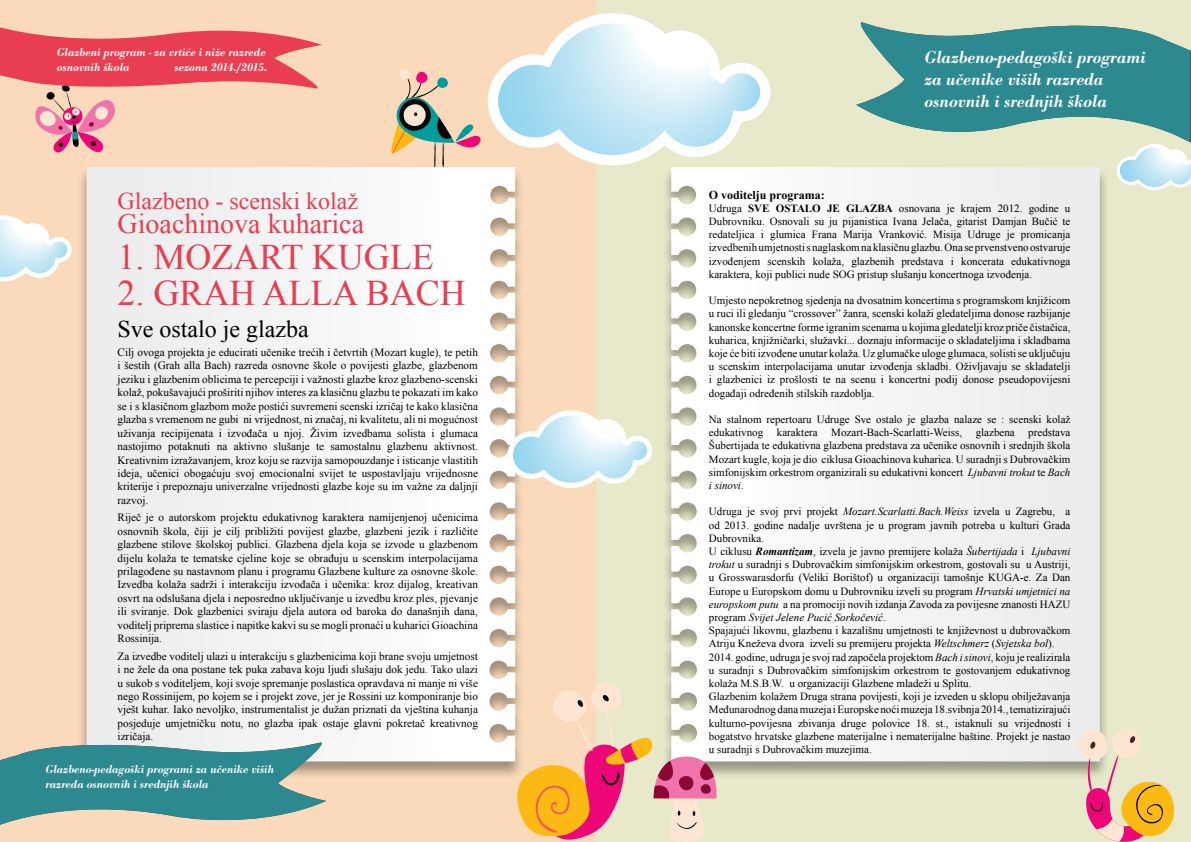
<style>
.page{position:relative;width:1191px;height:842px;background:#fff}
.page>*{position:absolute;margin:0;border:0;box-sizing:border-box;transform-origin:0 0}
.t1{font:36px "Times New Roman";color:#e93d52}
.t2{font:28px "Times New Roman";color:#e93d52}
.t3{font:24px "Times New Roman";color:#e93d52}
.t4{font:24px "Times New Roman";color:#000}
.t5{font:18px/21.6px "Bodoni Antiqua TOT Dem Bol Ita";color:#fff}
.t6{font:12px/14.4px "Bodoni Antiqua TOT Dem Bol Ita";color:#fff}
.t7{font:700 12px "Times New Roman";color:#000}
.t8{font:11.2px/13.4px "Times New Roman";color:#000;text-align:justify}
.t9{font:11px/13.2px "Times New Roman";color:#000;text-align:justify}
.s1{font-weight:700}
.s2{font-style:italic}
.s3{font-weight:700;font-style:italic}
</style>
<div class="page">
<div style="left:595px;top:0;width:596px;height:842px;background:#e8e8ca"></div>
<div style="left:0;top:0;width:595px;height:842px;background:#fadabb"></div>
<div style="left:77px;top:166px;width:447px;height:613px;background:#000;opacity:.35"></div>
<svg style="left:87px;top:167px;width:428px;height:594px;background:#f4f3f3"></svg>
<svg style="left:510px;top:408px;width:142px;height:82px"></svg>
<svg style="left:0;top:215px;width:72px;height:67px"></svg>
<svg style="left:391px;top:69px;width:91px;height:98px"></svg>
<svg style="left:492px;top:9px;width:279px;height:161px"></svg>
<div style="left:662px;top:166px;width:447px;height:613px;background:#000;opacity:.35"></div>
<svg style="left:671px;top:167px;width:25px;height:373px;background:#e3e3da"></svg>
<svg style="left:1118px;top:144px;width:73px;height:47px"></svg>
<svg style="left:1075px;top:727px;width:99px;height:115px"></svg>
<svg style="left:516px;top:683px;width:204px;height:159px"></svg>
<svg style="left:0;top:27px;width:322px;height:126px"></svg>
<svg style="left:0;top:741px;width:329px;height:84px"></svg>
<svg style="left:856px;top:22px;width:334px;height:120px;fill:#2d8990"></svg>
<p class="t6" style="left:57px;top:46px;width:210px">Glazbeni program - za vrtiće i niže razrede osnovnih škola</p>
<p class="t6" style="left:174px;top:60px;width:94px">sezona 2014./2015.</p>
<h3 class="t3" style="left:118px;top:185px;width:242px">Glazbeno - scenski kolaž</h3>
<h2 class="t2" style="left:118px;top:205px;width:248px">Gioachinova kuharica</h2>
<h1 class="t1" style="left:118px;top:233px;width:318px">1. MOZART KUGLE</h1>
<h1 class="t1" style="left:118px;top:269px;width:350px">2. GRAH ALLA BACH</h1>
<h3 class="t4" style="left:118px;top:313px;width:193px">Sve ostalo je glazba</h3>
<p class="t8" style="left:118px;top:345px;width:362px">Cilj ovoga projekta je educirati učenike trećih i četvrtih (Mozart kugle), te petih i šestih (Grah alla Bach) razreda osnovne škole o povijesti glazbe, glazbenom jeziku i glazbenim oblicima te percepciji i važnosti glazbe kroz glazbeno-scenski kolaž, pokušavajući proširiti njihov interes za klasičnu glazbu te pokazati im kako se i s klasičnom glazbom može postići suvremeni scenski izričaj te kako klasična glazba s vremenom ne gubi ni vrijednost, ni značaj, ni kvalitetu, ali ni mogućnost uživanja recipijenata i izvođača u njoj. Živim izvedbama solista i glumaca nastojimo potaknuti na aktivno slušanje te samostalnu glazbenu aktivnost.<br>Kreativnim izražavanjem, kroz koju se razvija samopouzdanje i isticanje vlastitih ideja, učenici obogaćuju svoj emocionalni svijet te uspostavljaju vrijednosne kriterije i prepoznaju univerzalne vrijednosti glazbe koje su im važne za daljnji razvoj.</p>
<p class="t8" style="left:118px;top:511px;width:362px">Riječ je o autorskom projektu edukativnog karaktera namijenjenoj učenicima osnovnih škola, čiji je cilj približiti povijest glazbe, glazbeni jezik i različite glazbene stilove školskoj publici. Glazbena djela koja se izvode u glazbenom dijelu kolaža te tematske cjeline koje se obrađuju u scenskim interpolacijama prilagođene su nastavnom planu i programu Glazbene kulture za osnovne škole.<br>Izvedba kolaža sadrži i interakciju izvođača i učenika: kroz dijalog, kreativan osvrt na odslušana djela i neposredno uključivanje u izvedbu kroz ples, pjevanje ili sviranje. Dok glazbenici sviraju djela autora od baroka do današnjih dana, voditelj priprema slastice i napitke kakvi su se mogli pronaći u kuharici Gioachina Rossinija.</p>
<p class="t8" style="left:118px;top:649px;width:362px">Za izvedbe voditelj ulazi u interakciju s glazbenicima koji brane svoju umjetnost i ne žele da ona postane tek puka zabava koju ljudi slušaju dok jedu. Tako ulazi u sukob s voditeljem, koji svoje spremanje poslastica opravdava ni manje ni više nego Rossinijem, po kojem se i projekt zove, jer je Rossini uz komponiranje bio vješt kuhar. Iako nevoljko, instrumentalist je dužan priznati da vještina kuhanja posjeduje umjetničku notu, no glazba ipak ostaje glavni pokretač kreativnog izričaja.</p>
<p class="t6" style="left:45px;top:763px;width:230px">Glazbeno-pedagoški programi za učenike viših razreda osnovnih i srednjih škola</p>
<h3 class="t5" style="left:924px;top:47px;width:223px">Glazbeno-pedagoški programi za učenike viših razreda osnovnih i srednjih škola</h3>
<p class="t7" style="left:709px;top:186px;width:117px">O voditelju programa:</p>
<p class="t9" style="left:709px;top:201px;width:363px">Udruga <span class="s1">SVE OSTALO JE GLAZBA</span> osnovana je krajem 2012. godine u Dubrovniku. Osnovali su ju pijanistica Ivana Jelača, gitarist Damjan Bučić te redateljica i glumica Frana Marija Vranković. Misija Udruge je promicanja izvedbenih umjetnosti s naglaskom na klasičnu glazbu. Ona se prvenstveno ostvaruje izvođenjem scenskih kolaža, glazbenih predstava i koncerata edukativnoga karaktera, koji publici nude SOG pristup slušanju koncertnoga izvođenja.</p>
<p class="t9" style="left:709px;top:294px;width:363px">Umjesto nepokretnog sjedenja na dvosatnim koncertima s programskom knjižicom u ruci ili gledanju “crossover” žanra, scenski kolaži gledateljima donose razbijanje kanonske koncertne forme igranim scenama u kojima gledatelji kroz priče čistačica, kuharica, knjižničarki, služavki... doznaju informacije o skladateljima i skladbama koje će biti izvođene unutar kolaža. Uz glumačke uloge glumaca, solisti se uključuju u scenskim interpolacijama unutar izvođenja skladbi. Oživljavaju se skladatelji i glazbenici iz prošlosti te na scenu i koncertni podij donose pseudopovijesni događaji određenih stilskih razdoblja.</p>
<p class="t9" style="left:709px;top:413px;width:363px">Na stalnom repertoaru Udruge Sve ostalo je glazba nalaze se : scenski kolaž edukativnog karaktera Mozart-Bach-Scarlatti-Weiss, glazbena predstava Šubertijada te edukativna glazbena predstava za učenike osnovnih i srednjih škola Mozart kugle, koja je dio ciklusa Gioachinova kuharica. U suradnji s Dubrovačkim simfonijskim orkestrom organizirali su edukativni koncert <span class="s2">Ljubavni trokut</span> te <span class="s2">Bach i sinovi</span>.</p>
<p class="t9" style="left:709px;top:505px;width:363px;text-align:left">Udruga je svoj prvi projekt <span class="s2">Mozart.Scarlatti.Bach.Weiss</span> izvela u Zagrebu, a od 2013. godine nadalje uvrštena je u program javnih potreba u kulturi Grada Dubrovnika.<br>U ciklusu <span class="s3">Romantizam</span>, izvela je javno premijere kolaža <span class="s2">Šubertijada</span> i <span class="s2">Ljubavni trokut</span> u suradnji s Dubrovačkim simfonijskim orkestrom, gostovali su u Austriji, u Grosswarasdorfu (Veliki Borištof) u organizaciji tamošnje KUGA-e. Za Dan Europe u Europskom domu u Dubrovniku izveli su program <span class="s2">Hrvatski umjetnici na europskom putu</span> a na promociji novih izdanja Zavoda za povijesne znanosti HAZU program <span class="s2">Svijet Jelene Pucić Sorkočević</span>.<br>Spajajući likovnu, glazbenu i kazališnu umjetnosti te književnost u dubrovačkom Atriju Kneževa dvora izveli su premijeru projekta <span class="s2">Weltschmerz</span> (<span class="s2">Svjetska bol</span>).<br>2014. godine, udruga je svoj rad započela projektom <span class="s2">Bach i sinovi</span>, koju je realizirala u suradnji s Dubrovačkim simfonijskim orkestrom te gostovanjem edukativnog kolaža M.S.B.W. u organizaciji Glazbene mladeži u Splitu.<br>Glazbenim kolažem Druga strana povijesti, koji je izveden u sklopu obilježavanja Međunarodnog dana muzeja i Europske noći muzeja 18.svibnja 2014., tematizirajući kulturno-povijesna zbivanja druge polovice 18. st., istaknuli su vrijednosti i bogatstvo hrvatske glazbene materijalne i nematerijalne baštine. Projekt je nastao u suradnji s Dubrovačkim muzejima.</p>
</div>
